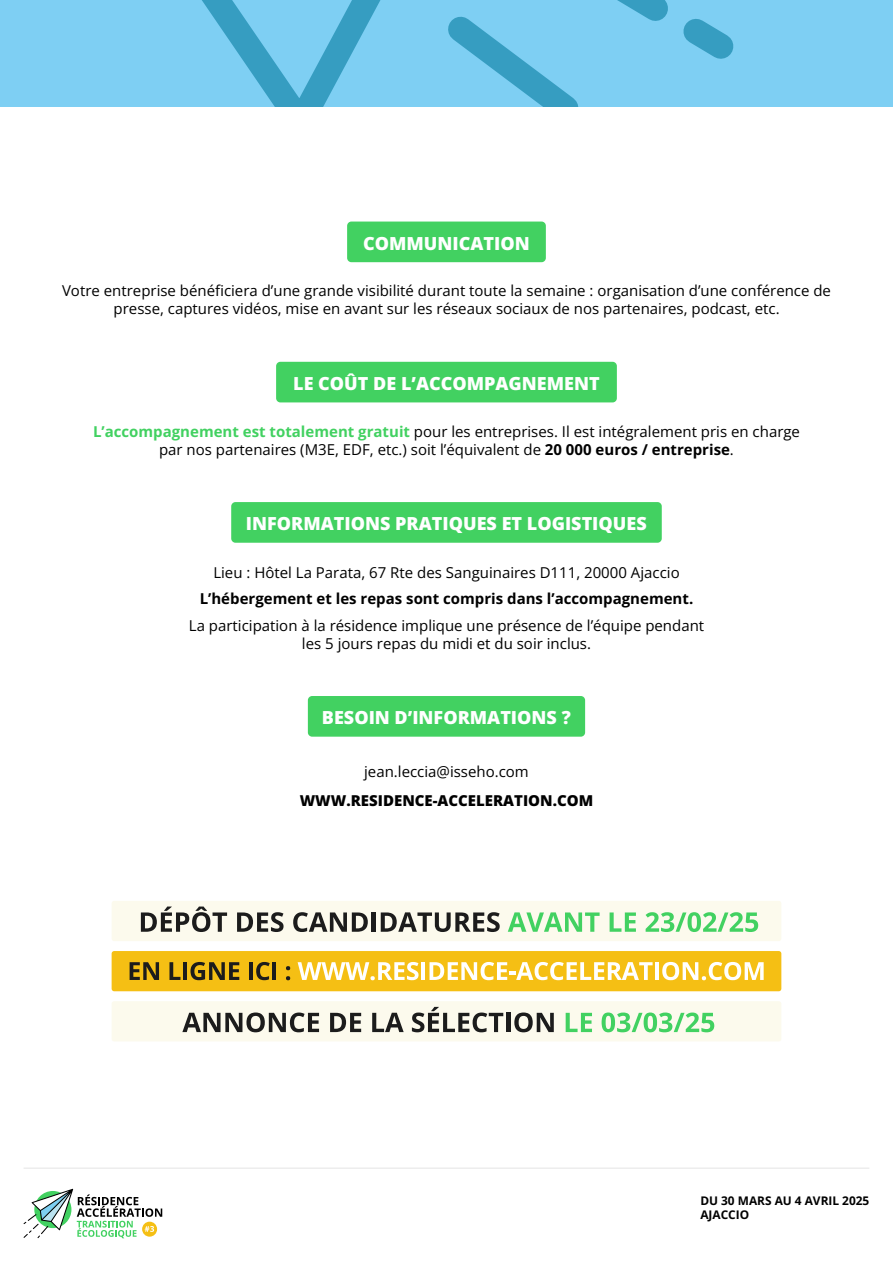
<style>
.page{position:relative;width:893px;height:1263px;background:#fff}
.page>*{position:absolute;margin:0;border:0;box-sizing:border-box;transform-origin:0 0}
.t1{font:800 18px "Open Sans";color:#fff}
.t2{font:15px/18px "Open Sans";color:#000;text-align:center}
.t3{font:700 15px "Open Sans";color:#000}
.t4{font:800 15px "Open Sans";color:#000}
.t5{font:700 11.85px/14.2px "Open Sans";color:#000}
.s1{font-weight:700;color:#42d161}
.s2{font-weight:700}
</style>
<div class="page">
<div style="left:276px;top:362px;width:341px;height:40px;background:#42d161;border-radius:4px"></div>
<div style="left:0;top:0;width:893px;height:106px;background:#7ecff3"></div>
<svg style="left:202px;top:0;width:532px;height:106px"></svg>
<div style="left:347px;top:222px;width:199px;height:40px;background:#42d161;border-radius:4px"></div>
<div style="left:231px;top:502px;width:431px;height:41px;background:#42d161;border-radius:4px"></div>
<div style="left:308px;top:696px;width:277px;height:41px;background:#42d161;border-radius:4px"></div>
<div style="left:112px;top:901px;width:669px;height:40px;background:#fcfaed;border-radius:3px"></div>
<div style="left:112px;top:951px;width:669px;height:40px;background:#f5bf14;border-radius:3px"></div>
<svg style="left:130px;top:962px;width:29px;height:18px"></svg>
<svg style="left:169px;top:962px;width:11px;height:18px"></svg>
<hr style="left:183px;top:962px;width:4px;height:18px;background:#1c1c1c">
<svg style="left:190px;top:962px;width:49px;height:18px"></svg>
<hr style="left:249px;top:962px;width:4px;height:18px;background:#1c1c1c">
<svg style="left:256px;top:962px;width:14px;height:18px"></svg>
<hr style="left:273px;top:962px;width:3px;height:18px;background:#1c1c1c">
<svg style="left:286px;top:966px;width:4px;height:14px"></svg>
<svg style="left:298px;top:962px;width:121px;height:18px"></svg>
<hr style="left:421px;top:962px;width:4px;height:18px;background:#fff">
<svg style="left:429px;top:962px;width:224px;height:18px"></svg>
<hr style="left:655px;top:962px;width:4px;height:18px;background:#fff">
<svg style="left:662px;top:962px;width:102px;height:18px"></svg>
<svg style="left:141px;top:906px;width:86px;height:26px"></svg>
<svg style="left:237px;top:912px;width:47px;height:20px"></svg>
<svg style="left:293px;top:912px;width:75px;height:20px"></svg>
<hr style="left:372px;top:912px;width:4px;height:20px;background:#1c1c1c">
<svg style="left:381px;top:912px;width:119px;height:20px"></svg>
<svg style="left:508px;top:912px;width:92px;height:20px"></svg>
<svg style="left:610px;top:912px;width:26px;height:20px"></svg>
<svg style="left:646px;top:912px;width:112px;height:20px"></svg>
<div style="left:112px;top:1001px;width:669px;height:40px;background:#fcfaed;border-radius:3px"></div>
<svg style="left:182px;top:1012px;width:137px;height:20px"></svg>
<svg style="left:330px;top:1013px;width:31px;height:19px"></svg>
<svg style="left:372px;top:1013px;width:32px;height:19px"></svg>
<svg style="left:412px;top:1007px;width:91px;height:25px"></svg>
<hr style="left:506px;top:1013px;width:4px;height:19px;background:#1c1c1c">
<svg style="left:514px;top:1012px;width:40px;height:20px"></svg>
<svg style="left:566px;top:1013px;width:26px;height:19px"></svg>
<svg style="left:602px;top:1012px;width:112px;height:20px"></svg>
<hr style="left:24px;top:1167px;width:845px;height:2px;background:#ededed">
<svg style="left:24px;top:1189px;width:138px;height:49px"></svg>
<p class="t1" style="left:363px;top:231px;width:168px">COMMUNICATION</p>
<p class="t2" style="left:62px;top:282px;width:770px">Votre entreprise bénéficiera d’une grande visibilité durant toute la semaine : organisation d’une conférence de presse, captures vidéos, mise en avant sur les réseaux sociaux de nos partenaires, podcast, etc.</p>
<p class="t1" style="left:293px;top:371px;width:308px">LE COÛT DE L’ACCOMPAGNEMENT</p>
<p class="t2" style="left:93px;top:422px;width:708px"><span class="s1">L’accompagnement est totalement gratuit</span> pour les entreprises. Il est intégralement pris en charge par nos partenaires (M3E, EDF, etc.) soit l’équivalent de <span class="s2">20 000 euros / entreprise</span>.</p>
<p class="t1" style="left:246px;top:511px;width:402px">INFORMATIONS PRATIQUES ET LOGISTIQUES</p>
<p class="t2" style="left:213px;top:563px;width:468px">Lieu : Hôtel La Parata, 67 Rte des Sanguinaires D111, 20000 Ajaccio</p>
<p class="t3" style="left:200px;top:588px;width:495px">L’hébergement et les repas sont compris dans l’accompagnement.</p>
<p class="t2" style="left:189px;top:616px;width:517px">La participation à la résidence implique une présence de l’équipe pendant les 5 jours repas du midi et du soir inclus.</p>
<p class="t1" style="left:322px;top:705px;width:250px">BESOIN D’INFORMATIONS ?</p>
<p class="t2" style="left:364px;top:763px;width:166px">jean.leccia@isseho.com</p>
<p class="t4" style="left:300px;top:790px;width:295px">WWW.RESIDENCE-ACCELERATION.COM</p>
<p class="t5" style="left:700px;top:1193px;width:171px">DU 30 MARS AU 4 AVRIL 2025<br>AJACCIO</p>
</div>
